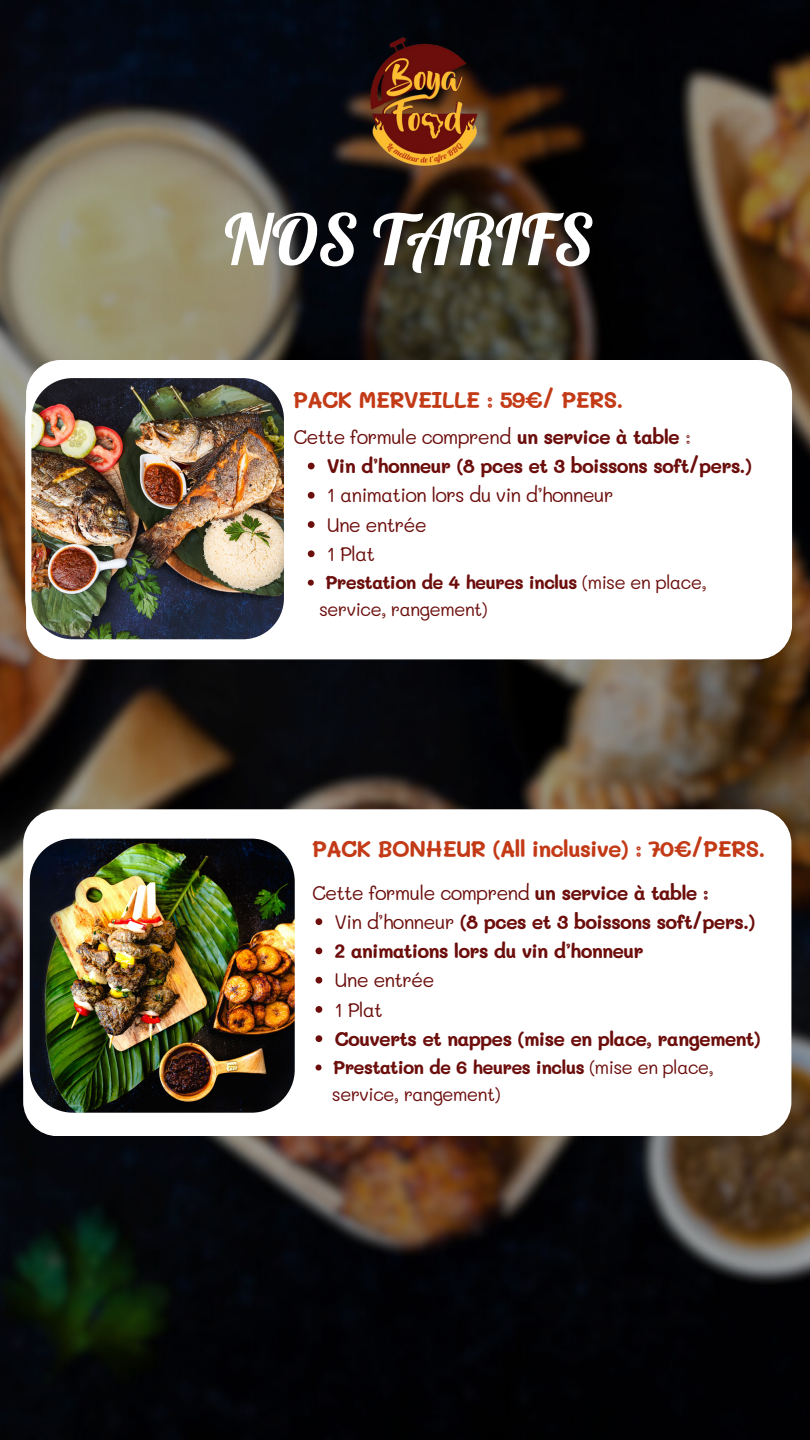
<style>
.page{position:relative;width:810px;height:1440px;background:#fff}
.page>*{position:absolute;margin:0;border:0;box-sizing:border-box;transform-origin:0 0}
.t1{font:70px "Lobster";color:#fff}
.t2{font:700 22.6px "Mali";letter-spacing:-.045em;color:#c33a17}
.t3{font:700 19.6px "Mali";letter-spacing:-.045em;color:#6c0e0c}
.t4{font:19.6px "Mali";letter-spacing:-.045em;color:#6c0e0c}
.t5{font:700 18.6px "Mali";letter-spacing:-.045em;color:#6c0e0c}
.t6{font:18.6px "Mali";letter-spacing:-.045em;color:#6c0e0c}
.s1{font-weight:700}
.s2{font-weight:400}
</style>
<div class="page">
<img style="left:0;top:0;width:810px;height:1440px">
<div style="left:26px;top:360px;width:766px;height:299px;background:#fff;border-radius:35px"></div>
<div style="left:23px;top:809px;width:768px;height:327px;background:#fff;border-radius:35px"></div>
<img style="left:23px;top:832px;width:272px;height:287px">
<img style="left:25px;top:372px;width:259px;height:274px">
<svg style="left:316px;top:918px;width:6px;height:7px"></svg>
<svg style="left:316px;top:948px;width:6px;height:6px"></svg>
<svg style="left:316px;top:977px;width:6px;height:7px"></svg>
<svg style="left:316px;top:1006px;width:6px;height:7px"></svg>
<svg style="left:316px;top:1035px;width:6px;height:7px"></svg>
<svg style="left:316px;top:1065px;width:6px;height:6px"></svg>
<svg style="left:308px;top:463px;width:7px;height:6px"></svg>
<svg style="left:308px;top:492px;width:7px;height:7px"></svg>
<svg style="left:308px;top:521px;width:7px;height:7px"></svg>
<svg style="left:308px;top:550px;width:7px;height:7px"></svg>
<svg style="left:308px;top:580px;width:6px;height:6px"></svg>
<img style="left:346px;top:21px;width:159px;height:159px">
<p class="t1" style="left:224px;top:195px;width:371px">NOS TARIFS</p>
<p class="t2" style="left:293px;top:385px;width:332px">PACK MERVEILLE : 59€/ PERS.</p>
<p class="t4" style="left:294px;top:423px;width:399px">Cette formule comprend <span class="s1">un service à table</span> :</p>
<p class="t3" style="left:327px;top:453px;width:427px">Vin d’honneur (8 pces et 3 boissons soft/pers.)</p>
<p class="t4" style="left:327px;top:482px;width:288px">1 animation lors du vin d’honneur</p>
<p class="t4" style="left:327px;top:511px;width:102px">Une entrée</p>
<p class="t4" style="left:327px;top:540px;width:50px">1 Plat</p>
<p class="t5" style="left:325px;top:569px;width:383px">Prestation de 4 heures inclus <span class="s2">(mise en place,</span></p>
<p class="t6" style="left:319px;top:597px;width:170px">service, rangement)</p>
<p class="t2" style="left:312px;top:834px;width:455px">PACK BONHEUR (All inclusive) : 70€/PERS.</p>
<p class="t4" style="left:312px;top:879px;width:399px">Cette formule comprend <span class="s1">un service à table :</span></p>
<p class="t3" style="left:335px;top:908px;width:422px"><span class="s2">Vin d’honneur</span> (8 pces et 3 boissons soft/pers.)</p>
<p class="t3" style="left:335px;top:937px;width:311px">2 animations lors du vin d’honneur</p>
<p class="t4" style="left:335px;top:967px;width:102px">Une entrée</p>
<p class="t4" style="left:335px;top:996px;width:50px">1 Plat</p>
<p class="t3" style="left:335px;top:1025px;width:428px">Couverts et nappes (mise en place, rangement)</p>
<p class="t5" style="left:333px;top:1054px;width:383px">Prestation de 6 heures inclus <span class="s2">(mise en place,</span></p>
<p class="t6" style="left:332px;top:1082px;width:170px">service, rangement)</p>
</div>
